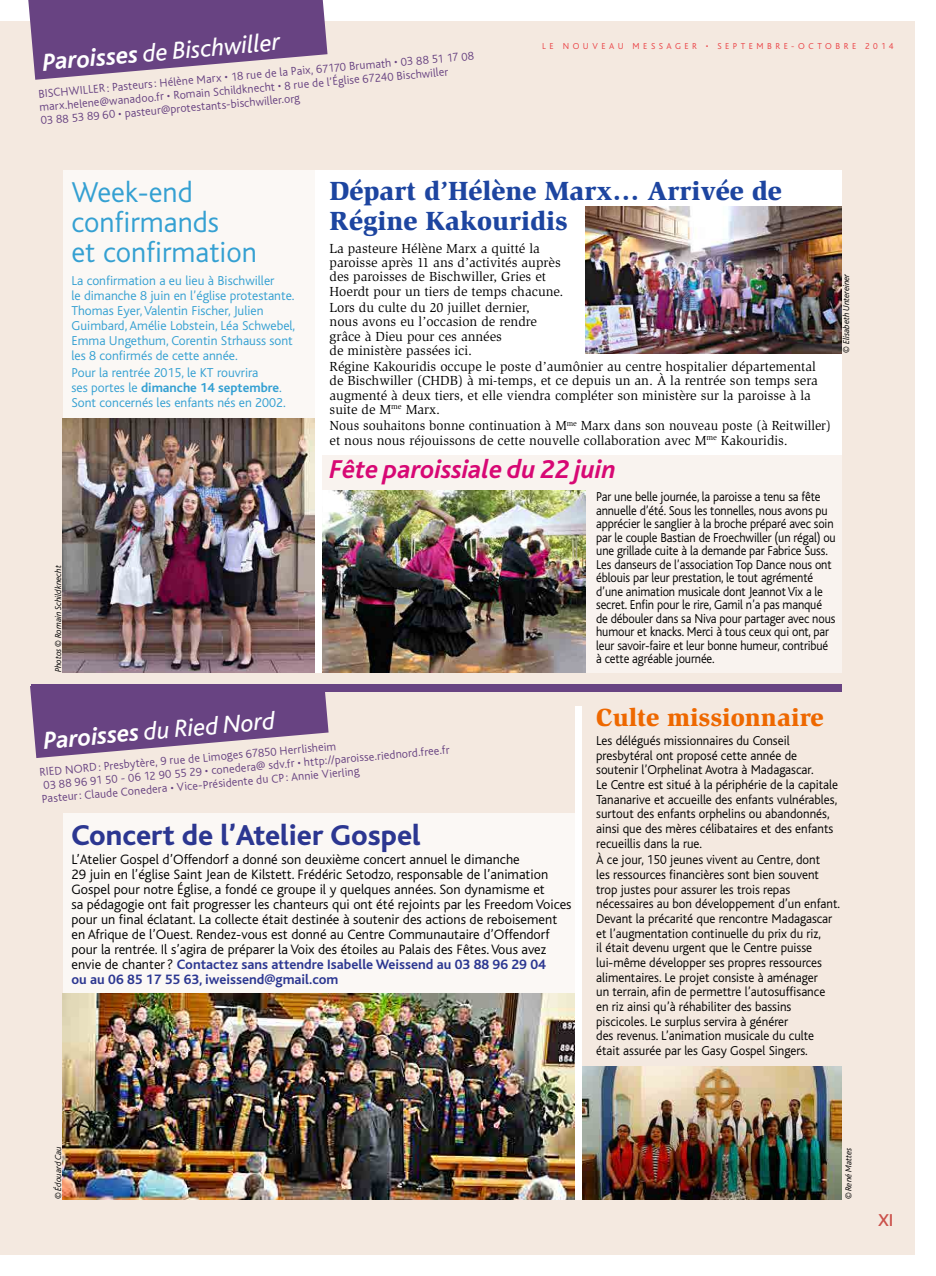
<style>
.page{position:relative;width:936px;height:1276px;background:#fff}
.page>*{position:absolute;margin:0;border:0;box-sizing:border-box;transform-origin:0 0}
.t1{font:300 30px/30px "Bliss";color:#34a0d2}
.t2{font:800 30px "Bliss";color:#2c3791}
.t3{font:900 27px/30px "Slimbach";color:#1d45a0}
.t4{font:italic 700 27px "Bliss";color:#d70874}
.t5{font:italic 25.5px "Bliss";color:#fff}
.t6{font:900 25.5px "Slimbach";color:#ee6800}
.t7{font:500 18px "Bliss";color:#cb514b}
.t8{font:300 14.25px/15px "Bliss";color:#000}
.t9{font:300 13.5px/14.7px "Bliss";color:#000;scale:.96 1}
.t10{font:13.5px/14.2px "Slimbach";color:#000}
.t11{font:300 13.5px/13.5px "Bliss";color:#000;scale:.92 1}
.t12{font:300 13.5px/15px "Bliss";color:#34a0d2}
.t13{font:300 12px/13.5px "Bliss";color:#684382}
.t14{font:italic 300 9px "Bliss";color:#000}
.t15{font:300 9px "Bliss";letter-spacing:.39em;color:#ea3f43}
.s1{font-weight:700}
.s2{font-weight:700;color:#2c3791}
</style>
<div class="page">
<div style="left:0;top:21px;width:914px;height:1233px;background:#f4e9e0"></div>
<div style="left:318px;top:452px;width:523px;height:220px;background:#f9f3ef"></div>
<div style="left:318px;top:170px;width:523px;height:282px;background:#fff"></div>
<div style="left:63px;top:170px;width:256px;height:502px;background:#fbf8f5"></div>
<div style="left:63px;top:813px;width:515px;height:386px;background:#fbf8f5"></div>
<svg style="left:28px;top:0;width:299px;height:80px"></svg>
<svg style="left:30px;top:686px;width:298px;height:72px;fill:#684382"></svg>
<div style="left:31px;top:685px;width:810px;height:7px;background:#684382"></div>
<img style="left:322px;top:491px;width:263px;height:181px">
<img style="left:63px;top:419px;width:253px;height:254px">
<img style="left:585px;top:206px;width:256px;height:147px">
<img style="left:63px;top:993px;width:512px;height:206px">
<img style="left:581px;top:1066px;width:260px;height:133px">
<div style="left:316px;top:171px;width:6px;height:502px;background:#fff"></div>
<div style="left:317px;top:449px;width:524px;height:6px;background:#fff"></div>
<div style="left:575px;top:706px;width:6px;height:493px;background:#fff"></div>
<h3 class="t5" style="left:41px;top:49px;width:240px;rotate:-5deg"><span class="s1">Paroisses</span> de Bischwiller</h3>
<p class="t13" style="left:38px;top:87px;width:439px;rotate:-5deg">BISCHWILLER: Pasteurs: Hélène Marx • 18 rue de la Paix, 67170 Brumath • 03 88 51 17 08 marx.helene@wanadoo.fr • Romain Schildknecht • 8 rue de l’Église 67240 Bischwiller<br>03 88 53 89 60 • pasteur@protestants-bischwiller.org</p>
<p class="t15" style="left:542px;top:42px;width:352px">LE NOUVEAU MESSAGER • SEPTEMBRE-OCTOBRE 2014</p>
<h1 class="t1" style="left:71px;top:177px;width:187px">Week-end confirmands<br>et confirmation</h1>
<p class="t12" style="left:71px;top:273px;width:225px">La confirmation a eu lieu à Bischwiller<br>le dimanche 8 juin en l’église protestante.<br>Thomas Eyer, Valentin Fischer, Julien Guimbard, Amélie Lobstein, Léa Schwebel, Emma Ungethum, Corentin Strhauss sont les 8 confirmés de cette année.</p>
<p class="t12" style="left:71px;top:365px;width:216px">Pour la rentrée 2015, le KT rouvrira<br>ses portes le <span class="s1">dimanche 14 septembre</span>.<br>Sont concernés les enfants nés en 2002.</p>
<p class="t14" style="left:54px;top:672px;width:109px;rotate:-90deg">Photos © Romain Schildknecht</p>
<h2 class="t3" style="left:329px;top:175px;width:454px">Départ d’Hélène Marx… Arrivée de<br>Régine Kakouridis</h2>
<p class="t10" style="left:329px;top:241px;width:235px">La pasteure Hélène Marx a quitté la paroisse après 11 ans d’activités auprès des paroisses de Bischwiller, Gries et Hoerdt pour un tiers de temps chacune.</p>
<p class="t10" style="left:329px;top:300px;width:209px">Lors du culte du 20 juillet dernier, nous avons eu l’occasion de rendre grâce à Dieu pour ces années<br>de ministère passées ici.</p>
<p class="t10" style="left:329px;top:360px;width:490px">Régine Kakouridis occupe le poste d’aumônier au centre hospitalier départemental de Bischwiller (CHDB) à mi-temps, et ce depuis un an. À la rentrée son temps sera augmenté à deux tiers, et elle viendra compléter son ministère sur la paroisse à la suite de M<sup>me</sup> Marx.</p>
<p class="t10" style="left:329px;top:419px;width:503px">Nous souhaitons bonne continuation à M<sup>me</sup> Marx dans son nouveau poste (à Reitwiller) et nous nous réjouissons de cette nouvelle collaboration avec M<sup>me</sup> Kakouridis.</p>
<h2 class="t4" style="left:329px;top:455px;width:288px">Fête paroissiale du 22 juin</h2>
<p class="t14" style="left:841px;top:353px;width:81px;rotate:-90deg">© Elisabeth Untereiner</p>
<p class="t11" style="left:596px;top:490px;width:262px">Par une belle journée, la paroisse a tenu sa fête annuelle d’été. Sous les tonnelles, nous avons pu apprécier le sanglier à la broche préparé avec soin par le couple Bastian de Froechwiller (un régal) ou une grillade cuite à la demande par Fabrice Suss.<br>Les danseurs de l’association Top Dance nous ont éblouis par leur prestation, le tout agrémenté d’une animation musicale dont Jeannot Vix a le secret. Enfin pour le rire, Gamil n’a pas manqué de débouler dans sa Niva pour partager avec nous humour et knacks. Merci à tous ceux qui ont, par leur savoir-faire et leur bonne humeur, contribué à cette agréable journée.</p>
<h3 class="t5" style="left:42px;top:727px;width:234px;rotate:-5deg"><span class="s1">Paroisses</span> du Ried Nord</h3>
<p class="t13" style="left:39px;top:765px;width:412px;rotate:-5deg">RIED NORD: Presbytère, 9 rue de Limoges 67850 Herrlisheim<br>03 88 96 91 50 - 06 12 90 55 29 • conedera@ sdv.fr • http://paroisse.riednord.free.fr<br>Pasteur: Claude Conedera • Vice-Présidente du CP : Annie Vierling</p>
<h1 class="t2" style="left:71px;top:819px;width:351px">Concert de l’Atelier Gospel</h1>
<p class="t8" style="left:71px;top:852px;width:501px">L’Atelier Gospel d’Offendorf a donné son deuxième concert annuel le dimanche<br>29 juin en l’église Saint Jean de Kilstett. Frédéric Setodzo, responsable de l’animation Gospel pour notre Église, a fondé ce groupe il y quelques années. Son dynamisme et<br>sa pédagogie ont fait progresser les chanteurs qui ont été rejoints par les Freedom Voices pour un final éclatant. La collecte était destinée à soutenir des actions de reboisement en Afrique de l’Ouest. Rendez-vous est donné au Centre Communautaire d’Offendorf pour la rentrée. Il s’agira de préparer la Voix des étoiles au Palais des Fêtes. Vous avez envie de chanter ? <span class="s2">Contactez sans attendre Isabelle Weissend au 03 88 96 29 04<br>ou au 06 85 17 55 63, iweissend@gmail.com</span></p>
<h3 class="t6" style="left:596px;top:702px;width:229px">Culte missionnaire</h3>
<p class="t9" style="left:596px;top:733px;width:253px">Les délégués missionnaires du Conseil presbytéral ont proposé cette année de soutenir l’Orphelinat Avotra à Madagascar.<br>Le Centre est situé à la périphérie de la capitale Tananarive et accueille des enfants vulnérables, surtout des enfants orphelins ou abandonnés, ainsi que des mères célibataires et des enfants recueillis dans la rue.</p>
<p class="t9" style="left:596px;top:853px;width:255px">À ce jour, 150 jeunes vivent au Centre, dont<br>les ressources financières sont bien souvent trop justes pour assurer les trois repas nécessaires au bon développement d’un enfant.<br>Devant la précarité que rencontre Madagascar et l’augmentation continuelle du prix du riz,<br>il était devenu urgent que le Centre puisse lui-même développer ses propres ressources alimentaires. Le projet consiste à aménager<br>un terrain, afin de permettre l’autosuffisance en riz ainsi qu’à réhabiliter des bassins piscicoles. Le surplus servira à générer<br>des revenus. L’animation musicale du culte était assurée par les Gasy Gospel Singers.</p>
<p class="t14" style="left:54px;top:1199px;width:55px;rotate:-90deg">© Édouard Cau</p>
<p class="t14" style="left:843px;top:1199px;width:53px;rotate:-90deg">© René Mattes</p>
<h3 class="t7" style="left:878px;top:1210px;width:17px">XI</h3>
</div>
